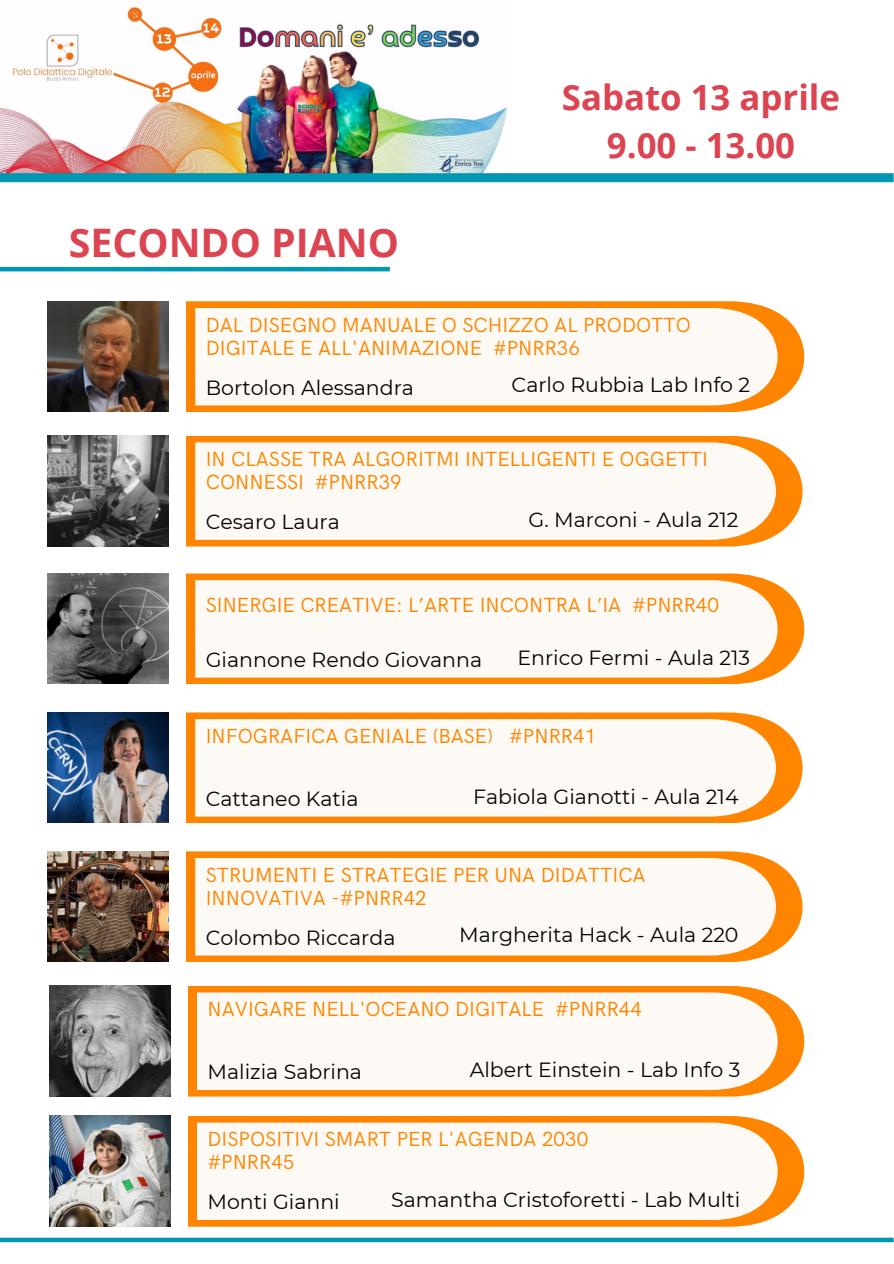
<style>
.page{position:relative;width:894px;height:1264px;background:#fff}
.page>*{position:absolute;margin:0;border:0;box-sizing:border-box;transform-origin:0 0}
.t1{font:700 39.3px "Open Sans";color:#db4450}
.t2{font:700 34.8px/48px "Open Sans";color:#db4450;text-align:center}
.t3{font:20.55px/23.1px "HK Grotesk";color:#ff8500}
.t4{font:20.55px "Montserrat";color:#040202}
</style>
<div class="page">
<img style="left:0;top:7px;width:506px;height:166px">
<div style="left:0;top:173px;width:893px;height:9px;background:#0097b2"></div>
<div style="left:0;top:1237px;width:893px;height:5px;background:#0097b2"></div>
<hr style="left:0;top:267px;width:390px;height:4px;background:#0097b2">
<img style="left:47px;top:301px;width:122px;height:110px">
<svg style="left:186px;top:301px;width:618px;height:111px;background:#fe9727"></svg>
<div style="left:195px;top:308px;width:582px;height:97px;background:#fdfaf5"></div>
<img style="left:47px;top:435px;width:122px;height:111px">
<svg style="left:186px;top:436px;width:616px;height:110px;background:#ff9521"></svg>
<div style="left:195px;top:442px;width:580px;height:98px;background:#fdfaf5"></div>
<img style="left:47px;top:573px;width:122px;height:110px">
<svg style="left:186px;top:573px;width:618px;height:111px;background:#fe9a2c"></svg>
<div style="left:195px;top:580px;width:582px;height:97px;background:#fdfaf5"></div>
<img style="left:47px;top:712px;width:122px;height:110px">
<svg style="left:186px;top:712px;width:616px;height:111px;background:#fe9b2e"></svg>
<div style="left:195px;top:719px;width:580px;height:97px;background:#fdfaf5"></div>
<img style="left:47px;top:851px;width:122px;height:110px">
<svg style="left:186px;top:851px;width:616px;height:111px;background:#fe9a2c"></svg>
<div style="left:195px;top:858px;width:580px;height:97px;background:#fdfaf5"></div>
<img style="left:49px;top:985px;width:122px;height:111px">
<svg style="left:188px;top:986px;width:616px;height:110px;background:#fe992b"></svg>
<div style="left:197px;top:992px;width:580px;height:97px;background:#fdfaf5"></div>
<img style="left:49px;top:1115px;width:122px;height:111px">
<svg style="left:188px;top:1116px;width:616px;height:110px;background:#ff9522"></svg>
<div style="left:197px;top:1122px;width:580px;height:98px;background:#fdfaf5"></div>
<h2 class="t1" style="left:69px;top:215px;width:332px">SECONDO PIANO</h2>
<h1 class="t2" style="left:561px;top:72px;width:279px">Sabato 13 aprile<br>9.00 - 13.00</h1>
<p class="t3" style="left:206px;top:314px;width:486px">DAL DISEGNO MANUALE O SCHIZZO AL PRODOTTO<br>DIGITALE E ALL'ANIMAZIONE #PNRR36</p>
<p class="t4" style="left:511px;top:372px;width:240px">Carlo Rubbia Lab Info 2</p>
<h3 class="t4" style="left:206px;top:375px;width:210px">Bortolon Alessandra</h3>
<p class="t3" style="left:206px;top:448px;width:503px">IN CLASSE TRA ALGORITMI INTELLIGENTI E OGGETTI<br>CONNESSI #PNRR39</p>
<p class="t4" style="left:528px;top:507px;width:211px">G. Marconi - Aula 212</p>
<h3 class="t4" style="left:206px;top:509px;width:135px">Cesaro Laura</h3>
<p class="t3" style="left:206px;top:594px;width:514px">SINERGIE CREATIVE: L’ARTE INCONTRA L’IA #PNRR40</p>
<p class="t4" style="left:517px;top:645px;width:234px">Enrico Fermi - Aula 213</p>
<h3 class="t4" style="left:206px;top:647px;width:278px">Giannone Rendo Giovanna</h3>
<p class="t3" style="left:206px;top:725px;width:392px">INFOGRAFICA GENIALE (BASE) #PNRR41</p>
<h3 class="t4" style="left:206px;top:786px;width:154px">Cattaneo Katia</h3>
<p class="t4" style="left:473px;top:783px;width:267px">Fabiola Gianotti - Aula 214</p>
<p class="t3" style="left:206px;top:864px;width:441px">STRUMENTI E STRATEGIE PER UNA DIDATTICA<br>INNOVATIVA -#PNRR42</p>
<p class="t4" style="left:459px;top:922px;width:281px">Margherita Hack - Aula 220</p>
<h3 class="t4" style="left:206px;top:924px;width:191px">Colombo Riccarda</h3>
<p class="t3" style="left:207px;top:998px;width:436px">NAVIGARE NELL'OCEANO DIGITALE #PNRR44</p>
<h3 class="t4" style="left:207px;top:1059px;width:156px">Malizia Sabrina</h3>
<p class="t4" style="left:469px;top:1057px;width:272px">Albert Einstein - Lab Info 3</p>
<p class="t3" style="left:207px;top:1128px;width:382px">DISPOSITIVI SMART PER L'AGENDA 2030 #PNRR45</p>
<p class="t4" style="left:391px;top:1187px;width:350px">Samantha Cristoforetti - Lab Multi</p>
<h3 class="t4" style="left:207px;top:1189px;width:134px">Monti Gianni</h3>
</div>
